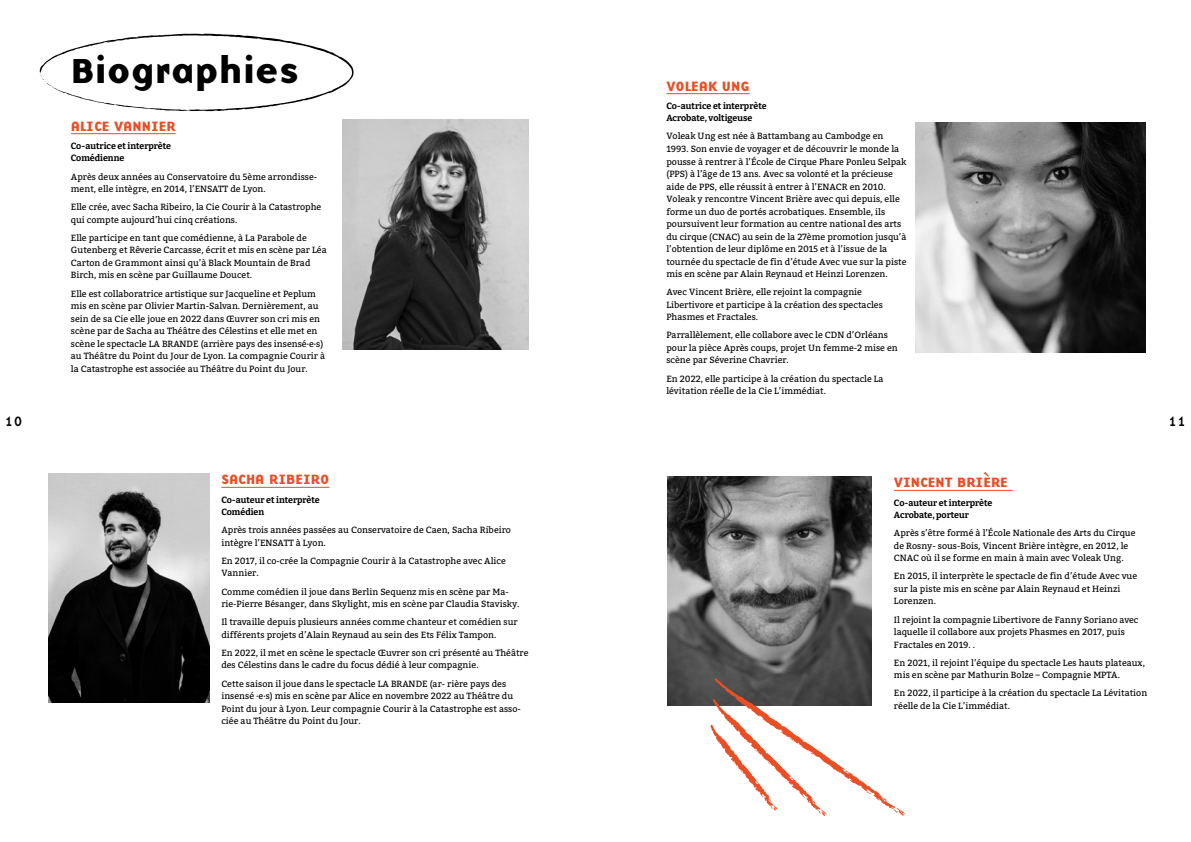
<style>
.page{position:relative;width:1191px;height:842px;background:#fff}
.page>*{position:absolute;margin:0;border:0;box-sizing:border-box;transform-origin:0 0}
.t1{font:36px "Base Nine B";color:#000}
.t2{font:14px "Base Nine B";color:#e94e24}
.t3{font:14px "Base Nine";color:#000}
.t4{font:9px/12.5px "Bitter";color:#000}
.t5{font:700 9px/12.5px "Bitter";color:#000}
</style>
<div class="page">
<hr style="left:71px;top:133px;width:105px;height:1px;background:#e94e24">
<img style="left:342px;top:120px;width:186px;height:229px">
<hr style="left:221px;top:487px;width:108px;height:1px;background:#e94e24">
<svg style="left:40px;top:34px;width:313px;height:78px"></svg>
<img style="left:48px;top:473px;width:161px;height:230px">
<hr style="left:666px;top:93px;width:83px;height:1px;background:#e94e24">
<hr style="left:894px;top:490px;width:118px;height:1px;background:#e94e24">
<img style="left:916px;top:123px;width:229px;height:229px">
<img style="left:667px;top:476px;width:204px;height:230px">
<svg style="left:710px;top:678px;width:196px;height:138px"></svg>
<h1 class="t1" style="left:71px;top:42px;width:230px">Biographies</h1>
<h2 class="t2" style="left:71px;top:115px;width:106px">ALICE VANNIER</h2>
<p class="t5" style="left:71px;top:139px;width:102px">Co-autrice et interprète<br>Comédienne</p>
<p class="t4" style="left:71px;top:170px;width:248px">Après deux années au Conservatoire du 5ème arrondisse&shy;ment, elle intègre, en 2014, l’ENSATT de Lyon.</p>
<p class="t4" style="left:71px;top:201px;width:252px">Elle crée, avec Sacha Ribeiro, la Cie Courir à la Catastrophe qui compte aujourd’hui cinq créations.</p>
<p class="t4" style="left:71px;top:232px;width:257px">Elle participe en tant que comédienne, à La Parabole de Gutenberg et Rêverie Carcasse, écrit et mis en scène par Léa Carton de Grammont ainsi qu’à Black Mountain de Brad Birch, mis en scène par Guillaume Doucet.</p>
<p class="t4" style="left:71px;top:287px;width:256px">Elle est collaboratrice artistique sur Jacqueline et Peplum mis en scène par Olivier Martin-Salvan. Dernièrement, au sein de sa Cie elle joue en 2022 dans Œuvrer son cri mis en scène par de Sacha au Théâtre des Célestins et elle met en scène le spectacle LA BRANDE (arrière pays des insensé·e·s) au Théâtre du Point du Jour de Lyon. La compagnie Courir à la Catastrophe est associée au Théâtre du Point du Jour.</p>
<h2 class="t2" style="left:666px;top:75px;width:85px">VOLEAK UNG</h2>
<p class="t5" style="left:666px;top:99px;width:102px">Co-autrice et interprète<br>Acrobate, voltigeuse</p>
<p class="t4" style="left:666px;top:130px;width:242px">Voleak Ung est née à Battambang au Cambodge en 1993. Son envie de voyager et de découvrir le monde la pousse à rentrer à l’École de Cirque Phare Ponleu Selpak (PPS) à l’âge de 13 ans. Avec sa volonté et la précieuse aide de PPS, elle réussit à entrer à l’ENACR en 2010.<br>Voleak y rencontre Vincent Brière avec qui depuis, elle forme un duo de portés acrobatiques. Ensemble, ils poursuivent leur formation au centre national des arts du cirque (CNAC) au sein de la 27ème promotion jusqu’à l’obtention de leur diplôme en 2015 et à l’issue de la tournée du spectacle de fin d’étude Avec vue sur la piste mis en scène par Alain Reynaud et Heinzi Lorenzen.</p>
<p class="t4" style="left:666px;top:286px;width:218px">Avec Vincent Brière, elle rejoint la compagnie<br>Libertivore et participe à la création des spectacles<br>Phasmes et Fractales.</p>
<p class="t4" style="left:666px;top:329px;width:233px">Parrallèlement, elle collabore avec le CDN d’Orléans pour la pièce Après coups, projet Un femme-2 mise en scène par Séverine Chavrier.</p>
<p class="t4" style="left:666px;top:372px;width:219px">En 2022, elle participe à la création du spectacle La lévitation réelle de la Cie L’immédiat.</p>
<h2 class="t3" style="left:5px;top:412px;width:20px">10</h2>
<h2 class="t3" style="left:1168px;top:412px;width:20px">11</h2>
<h2 class="t2" style="left:221px;top:468px;width:109px">SACHA RIBEIRO</h2>
<p class="t5" style="left:221px;top:493px;width:100px">Co-auteur et interprète<br>Comédien</p>
<p class="t4" style="left:221px;top:524px;width:291px">Après trois années passées au Conservatoire de Caen, Sacha Ribeiro intègre l’ENSATT à Lyon.</p>
<p class="t4" style="left:221px;top:554px;width:286px">En 2017, il co-crée la Compagnie Courir à la Catastrophe avec Alice<br>Vannier.</p>
<p class="t4" style="left:221px;top:585px;width:300px">Comme comédien il joue dans Berlin Sequenz mis en scène par Ma&shy;rie-Pierre Bésanger, dans Skylight, mis en scène par Claudia Stavisky.</p>
<p class="t4" style="left:221px;top:616px;width:298px">Il travaille depuis plusieurs années comme chanteur et comédien sur différents projets d’Alain Reynaud au sein des Ets Félix Tampon.</p>
<p class="t4" style="left:221px;top:646px;width:309px">En 2022, il met en scène le spectacle Œuvrer son cri présenté au Théâtre des Célestins dans le cadre du focus dédié à leur compagnie.</p>
<p class="t4" style="left:221px;top:677px;width:301px">Cette saison il joue dans le spectacle LA BRANDE (ar- rière pays des insensé ·e·s) mis en scène par Alice en novembre 2022 au Théâtre du Point du jour à Lyon. Leur compagnie Courir à la Catastrophe est asso&shy;ciée au Théâtre du Point du Jour.</p>
<h2 class="t2" style="left:894px;top:471px;width:116px">VINCENT BRIÈRE</h2>
<p class="t5" style="left:894px;top:496px;width:100px">Co-auteur et interprète<br>Acrobate, porteur</p>
<p class="t4" style="left:894px;top:527px;width:243px">Après s’être formé à l’École Nationale des Arts du Cirque de Rosny- sous-Bois, Vincent Brière intègre, en 2012, le<br>CNAC où il se forme en main à main avec Voleak Ung.</p>
<p class="t4" style="left:894px;top:570px;width:245px">En 2015, il interprète le spectacle de fin d’étude Avec vue sur la piste mis en scène par Alain Reynaud et Heinzi<br>Lorenzen.</p>
<p class="t4" style="left:894px;top:613px;width:246px">Il rejoint la compagnie Libertivore de Fanny Soriano avec laquelle il collabore aux projets Phasmes en 2017, puis<br>Fractales en 2019. .</p>
<p class="t4" style="left:894px;top:656px;width:253px">En 2021, il rejoint l’équipe du spectacle Les hauts plateaux, mis en scène par Mathurin Bolze – Compagnie MPTA.</p>
<p class="t4" style="left:894px;top:687px;width:255px">En 2022, il participe à la création du spectacle La Lévitation réelle de la Cie L’immédiat.</p>
</div>
